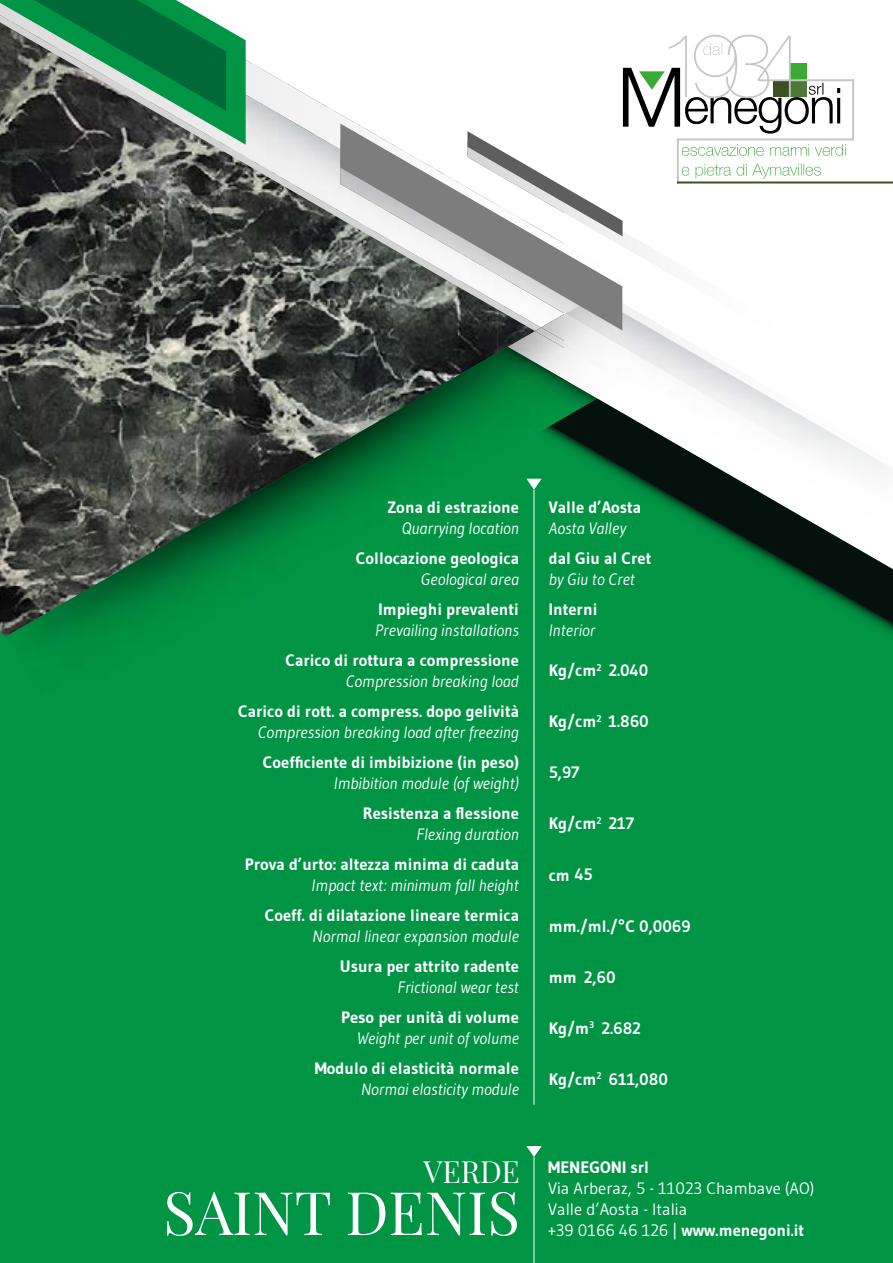
<style>
.page{position:relative;width:893px;height:1263px;background:#fff}
.page>*{position:absolute;margin:0;border:0;box-sizing:border-box;transform-origin:0 0}
.t1{font:60px "Playfair Display";color:#fff}
.t2{font:30px "Playfair Display";color:#fff}
.t3{font:700 16.5px "Gudea";color:#fff}
.t4{font:italic 16.5px "Gudea";color:#fff}
.t5{font:16.5px/21px "Gudea";color:#fff}
.s1{font-weight:700}
</style>
<div class="page">
<div style="left:0;top:398px;width:893px;height:865px;background:#009445"></div>
<img style="left:6px;top:347px;width:591px;height:367px">
<img style="left:749px;top:503px;width:144px;height:28px">
<img style="left:624px;top:447px;width:125px;height:7px">
<img style="left:0;top:145px;width:82px;height:182px">
<img style="left:82px;top:34px;width:667px;height:413px">
<svg style="left:0;top:0;width:246px;height:145px;background:#3e7a5b"></svg>
<img style="left:749px;top:385px;width:144px;height:118px">
<img style="left:340px;top:330px;width:409px;height:90px">
<svg style="left:340px;top:124px;width:127px;height:206px"></svg>
<img style="left:467px;top:236px;width:282px;height:117px">
<hr style="left:801px;top:79px;width:52px;height:2px;background:#c6c6c6">
<hr style="left:677px;top:138px;width:176px;height:2px;background:#c6c6c6">
<hr style="left:852px;top:79px;width:2px;height:61px;background:#c6c6c6">
<svg style="left:467px;top:35px;width:379px;height:201px"></svg>
<hr style="left:677px;top:139px;width:2px;height:44px;background:#c6c6c6">
<hr style="left:677px;top:181px;width:216px;height:2px;background:#3b5025">
<hr style="left:534px;top:1157px;width:1px;height:106px;background:#fff">
<hr style="left:534px;top:490px;width:1px;height:615px;background:#fff">
<svg style="left:526px;top:479px;width:16px;height:11px"></svg>
<svg style="left:526px;top:1146px;width:16px;height:11px"></svg>
<p class="t3" style="left:388px;top:497px;width:133px">Zona di estrazione</p>
<p class="t4" style="left:402px;top:518px;width:119px">Quarrying location</p>
<p class="t3" style="left:356px;top:548px;width:165px">Collocazione geologica</p>
<p class="t4" style="left:421px;top:569px;width:100px">Geological area</p>
<p class="t3" style="left:379px;top:599px;width:142px">Impieghi prevalenti</p>
<p class="t4" style="left:375px;top:620px;width:145px">Prevailing installations</p>
<p class="t3" style="left:286px;top:650px;width:235px">Carico di rottura a compressione</p>
<p class="t4" style="left:346px;top:671px;width:175px">Compression breaking load</p>
<p class="t3" style="left:238px;top:701px;width:282px">Carico di rott. a compress. dopo gelività</p>
<p class="t4" style="left:258px;top:722px;width:263px">Compression breaking load after freezing</p>
<p class="t3" style="left:263px;top:752px;width:258px">Coefficiente di imbibizione (in peso)</p>
<p class="t4" style="left:334px;top:773px;width:187px">lmbibition module (of weight)</p>
<p class="t3" style="left:363px;top:803px;width:158px">Resistenza a flessione</p>
<p class="t4" style="left:416px;top:824px;width:104px">Flexing duration</p>
<p class="t3" style="left:245px;top:854px;width:276px">Prova d’urto: altezza minima di caduta</p>
<p class="t4" style="left:312px;top:875px;width:209px">lmpact text: minimum fall height</p>
<p class="t3" style="left:265px;top:905px;width:256px">Coeff. di dilatazione lineare termica</p>
<p class="t4" style="left:313px;top:926px;width:208px">Normal linear expansion module</p>
<p class="t3" style="left:340px;top:956px;width:181px">Usura per attrito radente</p>
<p class="t4" style="left:398px;top:977px;width:123px">Frictional wear test</p>
<p class="t3" style="left:341px;top:1007px;width:179px">Peso per unità di volume</p>
<p class="t4" style="left:357px;top:1028px;width:163px">Weight per unit of volume</p>
<p class="t3" style="left:315px;top:1058px;width:206px">Modulo di elasticità normale</p>
<p class="t4" style="left:361px;top:1079px;width:159px">Normai elasticity module</p>
<h2 class="t2" style="left:424px;top:1148px;width:98px">VERDE</h2>
<h1 class="t1" style="left:163px;top:1166px;width:358px">SAINT DENIS</h1>
<p class="t3" style="left:549px;top:497px;width:94px">Valle d’Aosta</p>
<p class="t4" style="left:549px;top:518px;width:79px">Aosta Valley</p>
<p class="t3" style="left:549px;top:548px;width:104px">dal Giu al Cret</p>
<p class="t4" style="left:549px;top:569px;width:88px">by Giu to Cret</p>
<p class="t3" style="left:549px;top:599px;width:50px">Interni</p>
<p class="t4" style="left:549px;top:620px;width:48px">Interior</p>
<p class="t3" style="left:549px;top:660px;width:101px">Kg/cm<sup>2</sup> 2.040</p>
<p class="t3" style="left:549px;top:711px;width:102px">Kg/cm<sup>2</sup> 1.860</p>
<p class="t3" style="left:549px;top:762px;width:32px">5,97</p>
<p class="t3" style="left:549px;top:813px;width:87px">Kg/cm<sup>2</sup> 217</p>
<p class="t3" style="left:549px;top:864px;width:46px">cm 45</p>
<p class="t3" style="left:549px;top:915px;width:143px">mm./ml./°C 0,0069</p>
<p class="t3" style="left:549px;top:966px;width:68px">mm 2,60</p>
<p class="t3" style="left:549px;top:1017px;width:94px">Kg/m<sup>3</sup> 2.682</p>
<p class="t3" style="left:549px;top:1068px;width:121px">Kg/cm<sup>2</sup> 611,080</p>
<p class="t3" style="left:548px;top:1157px;width:102px">MENEGONI srl</p>
<p class="t5" style="left:548px;top:1177px;width:268px">Via Arberaz, 5 - 11023 Chambave (AO)<br>Valle d’Aosta - Italia<br>+39 0166 46 126 | <span class="s1">www.menegoni.it</span></p>
</div>
